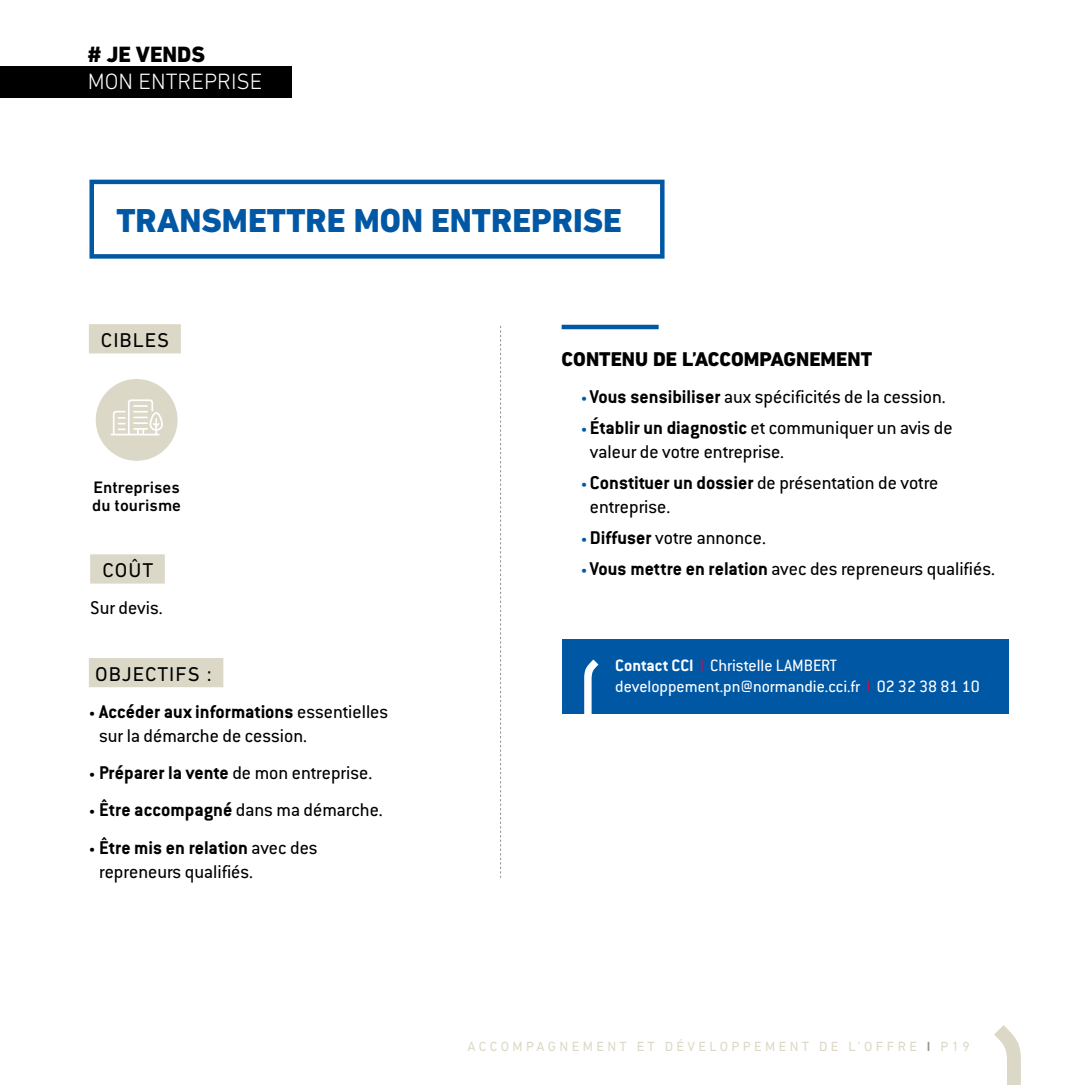
<style>
.page{position:relative;width:1085px;height:1085px;background:#fff}
.page>*{position:absolute;margin:0;border:0;box-sizing:border-box;transform-origin:0 0}
.t1{font:800 33.75px "DIN Next LT Pro";color:#0058a5}
.t2{font:300 22.5px "DIN Next LT Pro";color:#fff}
.t3{font:800 22.5px "DIN Next LT Pro";color:#000}
.t4{font:20.25px/24.3px "Conduit ITC";color:#000}
.t5{font:800 20.25px "DIN Next LT Pro";color:#000}
.t6{font:20.25px "DIN Next LT Pro";letter-spacing:.05em;color:#000}
.t7{font:18px/21.6px "Conduit ITC";color:#fff}
.t8{font:500 16.88px/18px "DIN Next LT Pro";color:#000}
.t9{font:13.5px "DIN Next LT Pro";letter-spacing:.25em;color:#dcd8c7}
.s1{font-size:13.5px}
.s2{font-weight:700}
.s3{font-size:13.5px;color:#0058a5}
.s4{color:#e50043}
.s5{font-weight:500;color:#929292}
</style>
<div class="page">
<svg style="left:994px;top:1025px;width:26px;height:59px"></svg>
<svg style="left:500px;top:326px;width:1px;height:551px"></svg>
<div style="left:0;top:66px;width:291px;height:32px;background:#000"></div>
<div style="left:89px;top:658px;width:134px;height:29px;background:#dcd8c7"></div>
<div style="left:89px;top:180px;width:575px;height:78px;border:4px solid #0058a5"></div>
<hr style="left:561px;top:325px;width:97px;height:4px;background:#0058a5">
<div style="left:89px;top:324px;width:92px;height:29px;background:#dcd8c7"></div>
<div style="left:96px;top:379px;width:81px;height:82px;background:#dcd8c7;border-radius:50%"></div>
<svg style="left:110px;top:399px;width:53px;height:37px"></svg>
<div style="left:90px;top:554px;width:75px;height:29px;background:#dcd8c7"></div>
<div style="left:561px;top:638px;width:447px;height:75px;background:#0058a5"></div>
<svg style="left:584px;top:659px;width:14px;height:54px"></svg>
<p class="t3" style="left:88px;top:41px;width:119px"># JE VENDS</p>
<p class="t2" style="left:88px;top:68px;width:176px">MON ENTREPRISE</p>
<h1 class="t1" style="left:116px;top:200px;width:507px">TRANSMETTRE MON ENTREPRISE</h1>
<p class="t6" style="left:101px;top:328px;width:70px">CIBLES</p>
<p class="t8" style="left:92px;top:477px;width:90px">Entreprises du tourisme</p>
<p class="t6" style="left:102px;top:558px;width:52px">COÛT</p>
<p class="t4" style="left:90px;top:595px;width:74px">Sur devis.</p>
<p class="t6" style="left:95px;top:662px;width:118px">OBJECTIFS :</p>
<p class="t4" style="left:99px;top:698px;width:290px;text-indent:-10px"><span class="s1">•</span> <span class="s2">Accéder aux informations</span> essentielles sur la démarche de cession.</p>
<p class="t4" style="left:89px;top:760px;width:285px"><span class="s1">•</span> <span class="s2">Préparer la vente</span> de mon entreprise.</p>
<p class="t4" style="left:89px;top:797px;width:295px"><span class="s1">•</span> <span class="s2">Être accompagné</span> dans ma démarche.</p>
<p class="t4" style="left:99px;top:834px;width:220px;text-indent:-10px"><span class="s1">•</span> <span class="s2">Être mis en relation</span> avec des repreneurs qualifiés.</p>
<p class="t5" style="left:561px;top:347px;width:312px">CONTENU DE L’ACCOMPAGNEMENT</p>
<p class="t4" style="left:580px;top:384px;width:366px"><span class="s3">•</span> <span class="s2">Vous sensibiliser</span> aux spécificités de la cession.</p>
<p class="t4" style="left:590px;top:415px;width:364px;text-indent:-9px"><span class="s3">•</span> <span class="s2">Établir un diagnostic</span> et communiquer un avis de valeur de votre entreprise.</p>
<p class="t4" style="left:590px;top:470px;width:350px;text-indent:-9px"><span class="s3">•</span> <span class="s2">Constituer un dossier</span> de présentation de votre entreprise.</p>
<p class="t4" style="left:580px;top:525px;width:186px"><span class="s3">•</span> <span class="s2">Diffuser</span> votre annonce.</p>
<p class="t4" style="left:580px;top:555px;width:415px"><span class="s3">•</span> <span class="s2">Vous mettre en relation</span> avec des repreneurs qualifiés.</p>
<p class="t7" style="left:615px;top:653px;width:366px"><span class="s2">Contact CCI</span> <span class="s4">I</span> Christelle LAMBERT developpement.pn@normandie.cci.fr <span class="s4">I</span> 02 32 38 81 10</p>
<p class="t9" style="left:467px;top:1038px;width:504px">ACCOMPAGNEMENT ET DÉVELOPPEMENT DE L’OFFRE <span class="s5">I</span> P19</p>
</div>
